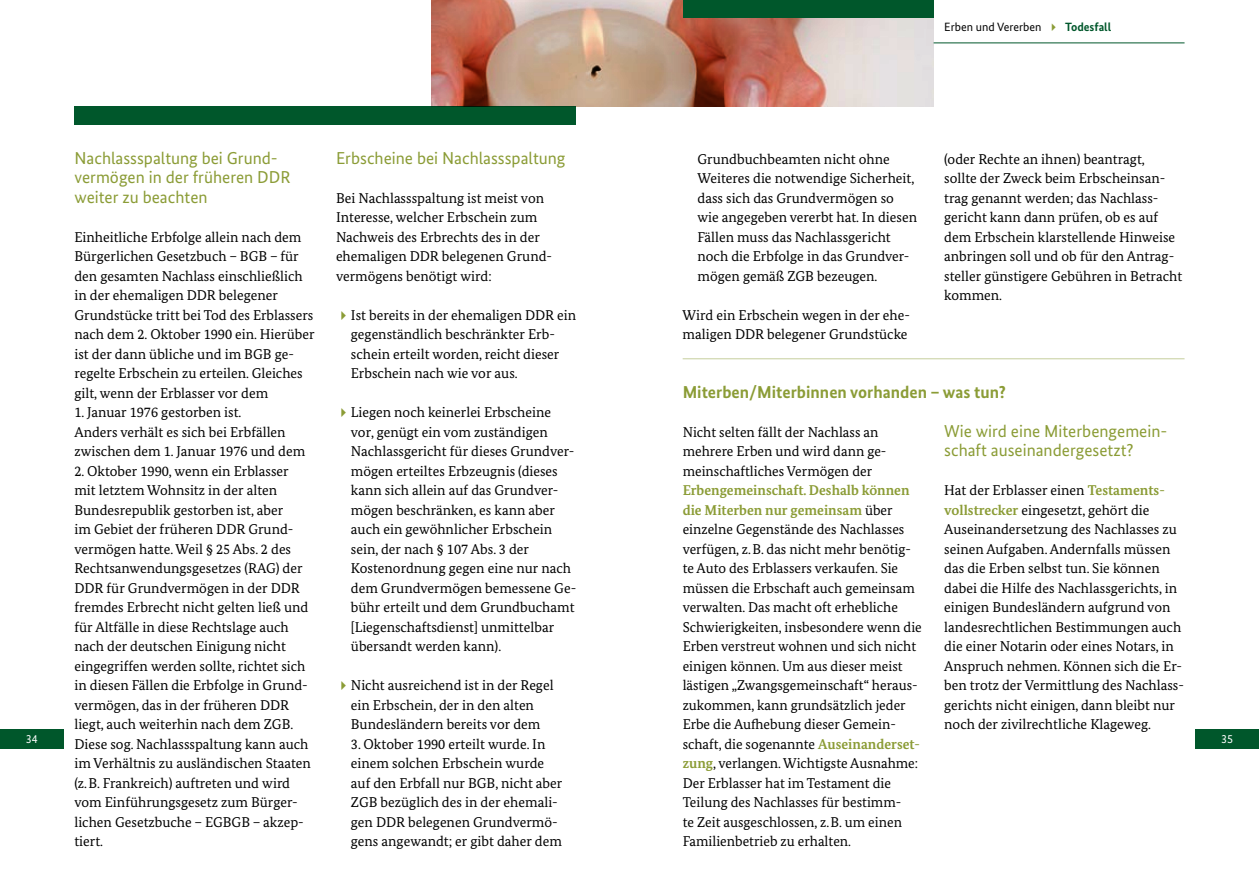
<style>
.page{position:relative;width:1259px;height:893px;background:#fff}
.page>*{position:absolute;margin:0;border:0;box-sizing:border-box;transform-origin:0 0}
.t1{font:17.25px/19.5px "Bundes Sans";color:#8b9c36}
.t2{font:700 17.25px "Bundes Sans";color:#8b9c36}
.t3{font:14.25px/19.5px "Bundes Serif";color:#000}
.t4{font:12px "Bundes Sans";color:#000}
.t5{font:12px "Bundes Sans";color:#fff}
.s1{color:#8b9c36}
.s2{font-weight:700;color:#00572b}
.s3{font-weight:700;color:#8b9c36}
</style>
<div class="page">
<img style="left:432px;top:0;width:501px;height:106px">
<div style="left:74px;top:106px;width:502px;height:18px;background:#00572b"></div>
<div style="left:0;top:729px;width:64px;height:20px;background:#00572b"></div>
<div style="left:1195px;top:729px;width:64px;height:20px;background:#00572b"></div>
<div style="left:682px;top:0;width:251px;height:18px;background:#00572b"></div>
<hr style="left:933px;top:43px;width:251px;height:1px;background:#00572b">
<hr style="left:682px;top:358px;width:502px;height:1px;background:#8b9c36">
<p class="t5" style="left:26px;top:731px;width:13px">34</p>
<p class="t1" style="left:74px;top:148px;width:217px">Nachlassspaltung bei Grund&shy;vermögen in der früheren DDR weiter zu beachten</p>
<p class="t3" style="left:74px;top:227px;width:242px">Einheitliche Erbfolge allein nach dem Bürgerlichen Gesetzbuch – BGB – für den gesamten Nachlass einschließlich in der ehemaligen DDR belegener Grundstücke tritt bei Tod des Erblassers nach dem 2. Oktober 1990 ein. Hierüber ist der dann übliche und im BGB ge&shy;regelte Erbschein zu erteilen. Gleiches gilt, wenn der Erblasser vor dem</p>
<p class="t3" style="left:74px;top:402px;width:232px">1. Januar 1976 gestorben ist.<br>Anders verhält es sich bei Erbfällen zwischen dem 1. Januar 1976 und dem</p>
<p class="t3" style="left:74px;top:461px;width:238px">2. Oktober 1990, wenn ein Erblasser mit letztem Wohnsitz in der alten Bundesrepublik gestorben ist, aber<br>im Gebiet der früheren DDR Grund&shy;vermögen hatte. Weil § 25 Abs. 2 des Rechtsanwendungsgesetzes (RAG) der DDR für Grundvermögen in der DDR fremdes Erbrecht nicht gelten ließ und für Altfälle in diese Rechtslage auch nach der deutschen Einigung nicht eingegriffen werden sollte, richtet sich in diesen Fällen die Erbfolge in Grund&shy;vermögen, das in der früheren DDR liegt, auch weiterhin nach dem ZGB.<br>Diese sog. Nachlassspaltung kann auch im Verhältnis zu ausländischen Staaten (z.B. Frankreich) auftreten und wird vom Einführungsgesetz zum Bürger&shy;lichen Gesetzbuche – EGBGB – akzep&shy;tiert.</p>
<p class="t1" style="left:336px;top:148px;width:231px">Erbscheine bei Nachlassspaltung</p>
<p class="t3" style="left:336px;top:188px;width:216px">Bei Nachlassspaltung ist meist von<br>Interesse, welcher Erbschein zum<br>Nachweis des Erbrechts des in der ehemaligen DDR belegenen Grund&shy;vermögens benötigt wird:</p>
<p class="t3" style="left:351px;top:305px;width:227px">Ist bereits in der ehemaligen DDR ein gegenständlich beschränkter Erb&shy;schein erteilt worden, reicht dieser Erbschein nach wie vor aus.</p>
<p class="t3" style="left:351px;top:402px;width:227px">Liegen noch keinerlei Erbscheine vor, genügt ein vom zuständigen Nachlassgericht für dieses Grundver&shy;mögen erteiltes Erbzeugnis (dieses kann sich allein auf das Grundver&shy;mögen beschränken, es kann aber auch ein gewöhnlicher Erbschein sein, der nach § 107 Abs. 3 der Kostenordnung gegen eine nur nach dem Grundvermögen bemessene Ge&shy;bühr erteilt und dem Grundbuchamt [Liegenschaftsdienst] unmittelbar übersandt werden kann).</p>
<p class="t3" style="left:351px;top:675px;width:204px">Nicht ausreichend ist in der Regel ein Erbschein, der in den alten<br>Bundesländern bereits vor dem</p>
<p class="t3" style="left:351px;top:734px;width:213px">3. Oktober 1990 erteilt wurde. In einem solchen Erbschein wurde auf den Erbfall nur BGB, nicht aber<br>ZGB bezüglich des in der ehemali&shy;gen DDR belegenen Grundvermö&shy;gens angewandt; er gibt daher dem</p>
<p class="t4" style="left:944px;top:19px;width:168px">Erben und Vererben <span class="s1">✔</span> <span class="s2">Todesfall</span></p>
<p class="t3" style="left:697px;top:149px;width:221px">Grundbuchbeamten nicht ohne<br>Weiteres die notwendige Sicherheit, dass sich das Grundvermögen so wie angegeben vererbt hat. In diesen<br>Fällen muss das Nachlassgericht noch die Erbfolge in das Grundver&shy;mögen gemäß ZGB bezeugen.</p>
<p class="t3" style="left:682px;top:305px;width:229px">Wird ein Erbschein wegen in der ehe&shy;maligen DDR belegener Grundstücke</p>
<p class="t3" style="left:944px;top:149px;width:239px">(oder Rechte an ihnen) beantragt,<br>sollte der Zweck beim Erbscheinsan&shy;trag genannt werden; das Nachlass&shy;gericht kann dann prüfen, ob es auf dem Erbschein klarstellende Hinweise anbringen soll und ob für den Antrag&shy;steller günstigere Gebühren in Betracht kommen.</p>
<p class="t2" style="left:682px;top:381px;width:325px">Miterben/Miterbinnen vorhanden – was tun?</p>
<p class="t3" style="left:682px;top:422px;width:205px">Nicht selten fällt der Nachlass an mehrere Erben und wird dann ge&shy;meinschaftliches Vermögen der</p>
<p class="t3" style="left:682px;top:480px;width:241px"><span class="s3">Erbengemeinschaft. Deshalb können die Miterben nur gemeinsam</span> über einzelne Gegenstände des Nachlasses verfügen, z.B. das nicht mehr benötig&shy;te Auto des Erblassers verkaufen. Sie müssen die Erbschaft auch gemeinsam verwalten. Das macht oft erhebliche Schwierigkeiten, insbesondere wenn die Erben verstreut wohnen und sich nicht einigen können. Um aus dieser meist lästigen „Zwangsgemeinschaft“ heraus&shy;zukommen, kann grundsätzlich jeder Erbe die Aufhebung dieser Gemein&shy;schaft, die sogenannte <span class="s3">Auseinanderset&shy;zung</span>, verlangen. Wichtigste Ausnahme:<br>Der Erblasser hat im Testament die Teilung des Nachlasses für bestimm-<br>te Zeit ausgeschlossen, z.B. um einen Familienbetrieb zu erhalten.</p>
<p class="t1" style="left:944px;top:421px;width:225px">Wie wird eine Miterbengemein&shy;schaft auseinandergesetzt?</p>
<p class="t3" style="left:944px;top:480px;width:241px">Hat der Erblasser einen <span class="s3">Testaments&shy;vollstrecker</span> eingesetzt, gehört die Auseinandersetzung des Nachlasses zu seinen Aufgaben. Andernfalls müssen das die Erben selbst tun. Sie können dabei die Hilfe des Nachlassgerichts, in einigen Bundesländern aufgrund von landesrechtlichen Bestimmungen auch die einer Notarin oder eines Notars, in Anspruch nehmen. Können sich die Er&shy;ben trotz der Vermittlung des Nachlass&shy;gerichts nicht einigen, dann bleibt nur noch der zivilrechtliche Klageweg.</p>
<p class="t5" style="left:1221px;top:731px;width:13px">35</p>
</div>
